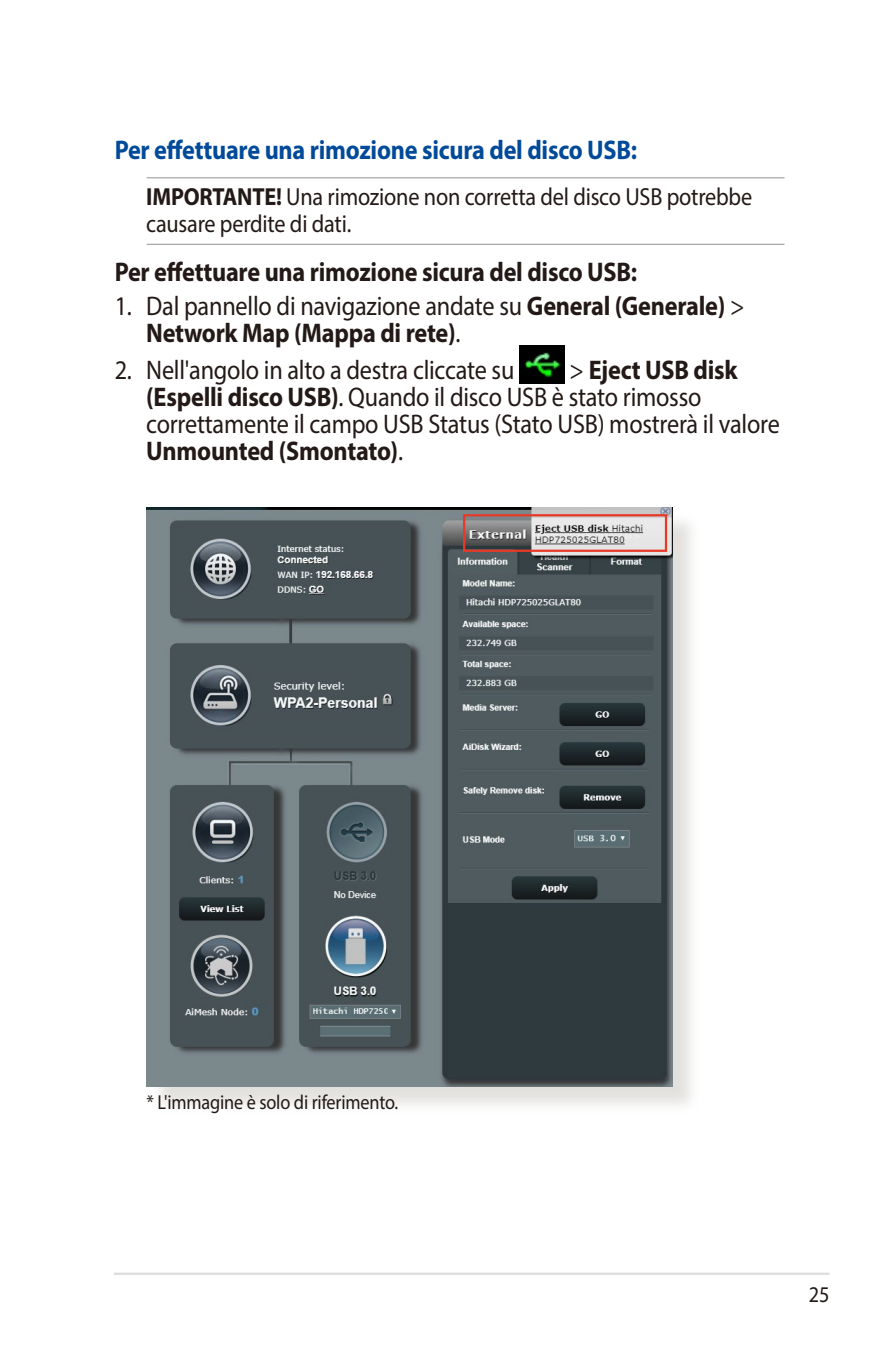
<style>
.page{position:relative;width:893px;height:1346px;background:#fff}
.page>*{position:absolute;margin:0;border:0;box-sizing:border-box;transform-origin:0 0}
.t1{font:27px/27px "Myriad Pro";letter-spacing:-.01em;color:#231916;scale:.9 1}
.t2{font:700 27px/27px "Myriad Pro";letter-spacing:-.01em;color:#231916;scale:.9 1}
.t3{font:700 27px "Myriad Pro";letter-spacing:-.01em;color:#004a99;scale:.9 1}
.t4{font:24.75px/27px "Myriad Pro";letter-spacing:-.01em;color:#231916;scale:.9 1}
.t5{font:22.5px "Myriad Pro";color:#231916;scale:.9 1}
.t6{font:20.25px "Myriad Pro";letter-spacing:-.01em;color:#231916;scale:.9 1}
.s1{font-weight:700}
.s2{font-weight:400}
</style>
<div class="page">
<hr style="left:114px;top:1272px;width:715px;height:3px;background:#dcdddd">
<hr style="left:147px;top:177px;width:637px;height:1px;background:#a0a0a1">
<hr style="left:147px;top:244px;width:637px;height:1px;background:#a0a0a1">
<img style="left:519px;top:345px;width:46px;height:39px">
<div style="left:150px;top:511px;width:551px;height:603px;background:#d9d8d4;opacity:.75"></div>
<img style="left:147px;top:508px;width:526px;height:578px">
<div style="left:463px;top:514px;width:204px;height:38px;border:2px solid #e83927"></div>
<p class="t3" style="left:115px;top:132px;width:582px">Per effettuare una rimozione sicura del disco USB:</p>
<p class="t4" style="left:146px;top:183px;width:675px"><span class="s1">IMPORTANTE!</span> Una rimozione non corretta del disco USB potrebbe causare perdite di dati.</p>
<p class="t2" style="left:115px;top:258px;width:582px">Per effettuare una rimozione sicura del disco USB:</p>
<p class="t2" style="left:146px;top:292px;width:666px;text-indent:-31px"><span class="s2">1. Dal pannello di navigazione andate su</span> General (Generale) <span class="s2">&gt;<br></span>Network Map (Mappa di rete)<span class="s2">.</span></p>
<p class="t1" style="left:115px;top:356px;width:446px">2. Nell'angolo in alto a destra cliccate su</p>
<p class="t1" style="left:146px;top:356px;width:705px;text-indent:423px">&gt; <span class="s1">Eject USB disk (Espelli disco USB)</span>. Quando il disco USB è stato rimosso correttamente il campo USB Status (Stato USB) mostrerà il valore <span class="s1">Unmounted (Smontato)</span>.</p>
<p class="t6" style="left:147px;top:1090px;width:281px">* L'immagine è solo di riferimento.</p>
<p class="t5" style="left:809px;top:1281px;width:24px">25</p>
</div>
